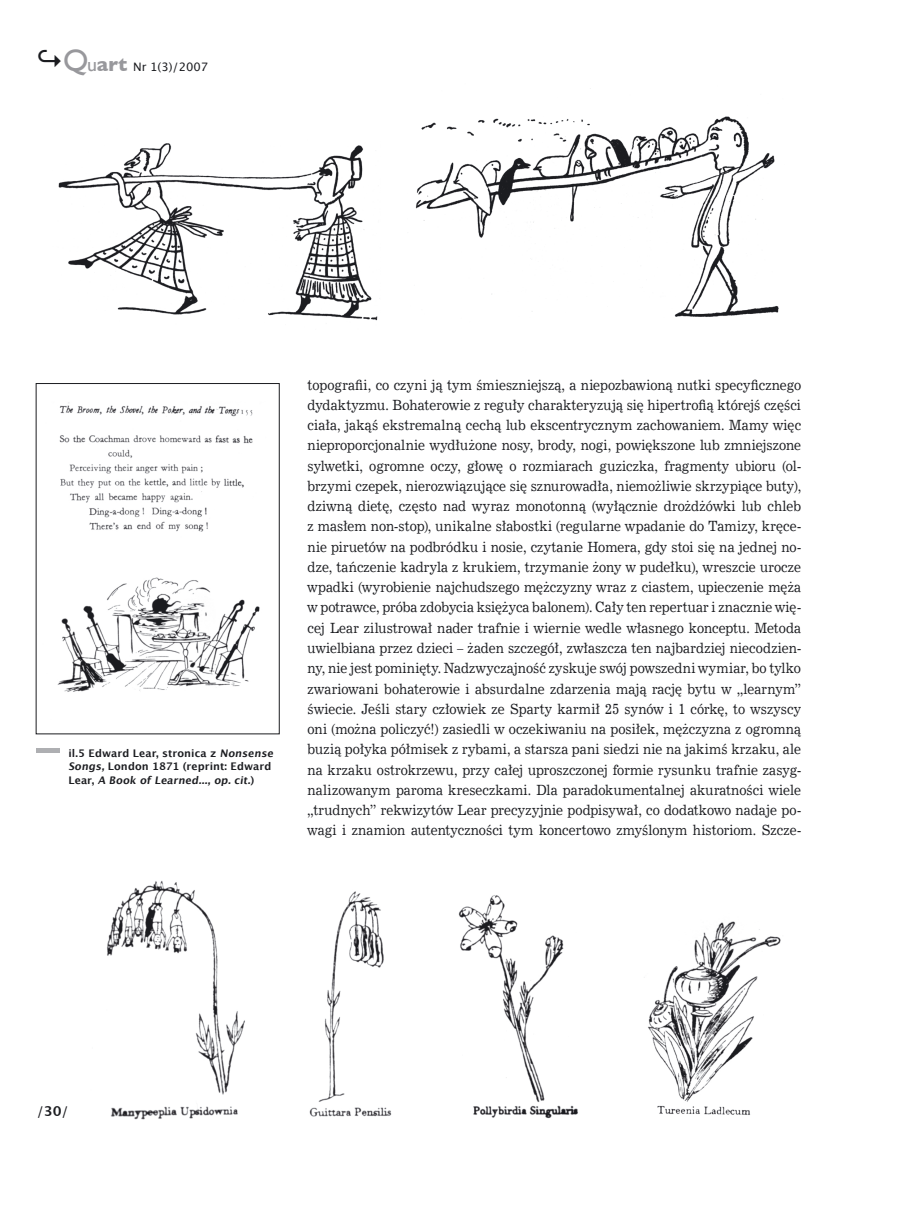
<style>
.page{position:relative;width:913px;height:1211px;background:#fff}
.page>*{position:absolute;margin:0;border:0;box-sizing:border-box;transform-origin:0 0}
.t1{font:14.1px/20.2px "News 702 EU";letter-spacing:.005em;color:#1b1c20;text-align:justify;scale:.89 1}
.t2{font:13.5px "Lucida Grande";color:#1b1c20}
.t3{font:11.7px "Lucida Grande";color:#1b1c20}
.t4{font:700 10.5px/13.5px "Lucida Grande";letter-spacing:.01em;color:#1b1c20}
.s1{font-weight:700;font-size:27px}
.s2{font-family:"Gill Sans";font-size:30.9px;color:#98989c}
.s3{font-family:"Gill Sans";font-size:19.8px;color:#98989c}
.s4{font-family:"Gill Sans";font-weight:700;font-size:19.8px;color:#98989c}
.s5{font-weight:700}
</style>
<div class="page">
<img style="left:58px;top:143px;width:320px;height:178px">
<img style="left:107px;top:880px;width:138px;height:240px">
<img style="left:309px;top:891px;width:83px;height:226px">
<img style="left:458px;top:895px;width:120px;height:224px">
<img style="left:648px;top:921px;width:133px;height:194px">
<img style="left:57px;top:402px;width:203px;height:290px">
<img style="left:415px;top:88px;width:364px;height:229px">
<div style="left:36px;top:747px;width:24px;height:5px;background:#aeafb2"></div>
<p class="t3" style="left:36px;top:61px;width:173px"><span class="s1">↪</span><span class="s2">Q</span><span class="s3">u</span><span class="s4">art</span> Nr 1(3)/2007</p>
<p class="t4" style="left:68px;top:746px;width:209px">il.5 Edward Lear, stronica z Nonsense<br>Songs, London 1871 (reprint: Edward<br>L e a r, A Book of Learned..., op. cit.)</p>
<p class="t1" style="left:307px;top:375px;width:556px">topografii, co czyni ją tym śmieszniejszą, a niepozbawioną nutki specyficznego dydaktyzmu. Bohaterowie z reguły charakteryzują się hipertrofią którejś części ciała, jakąś ekstremalną cechą lub ekscentrycznym zachowaniem. Mamy więc nieproporcjonalnie wydłużone nosy, brody, nogi, powiększone lub zmniejszone sylwetki, ogromne oczy, głowę o rozmiarach guziczka, fragmenty ubioru (ol&shy;brzymi czepek, nierozwiązujące się sznurowadła, niemożliwie skrzypiące buty), dziwną dietę, często nad wyraz monotonną (wyłącznie drożdżówki lub chleb z masłem non-stop), unikalne słabostki (regularne wpadanie do Tamizy, kręce&shy;nie piruetów na podbródku i nosie, czytanie Homera, gdy stoi się na jednej no&shy;dze, tańczenie kadryla z krukiem, trzymanie żony w pudełku), wreszcie urocze wpadki (wyrobienie najchudszego mężczyzny wraz z ciastem, upieczenie męża w potrawce, próba zdobycia księżyca balonem). Cały ten repertuar i znacznie wię&shy;cej Lear zilustrował nader trafnie i wiernie wedle własnego konceptu. Metoda uwielbiana przez dzieci – żaden szczegół, zwłaszcza ten najbardziej niecodzien&shy;ny, nie jest pominięty. Nadzwyczajność zyskuje swój powszedni wymiar, bo tylko zwariowani bohaterowie i absurdalne zdarzenia mają rację bytu w „learnym” świecie. Jeśli stary człowiek ze Sparty karmił 25 synów i 1 córkę, to wszyscy oni (można policzyć!) zasiedli w oczekiwaniu na posiłek, mężczyzna z ogromną buzią połyka półmisek z rybami, a starsza pani siedzi nie na jakimś krzaku, ale na krzaku ostrokrzewu, przy całej uproszczonej formie rysunku trafnie zasyg&shy;nalizowanym paroma kreseczkami. Dla paradokumentalnej akuratności wiele „trudnych” rekwizytów Lear precyzyjnie podpisywał, co dodatkowo nadaje po&shy;wagi i znamion autentyczności tym koncertowo zmyślonym historiom. Szcze-</p>
<p class="t2" style="left:37px;top:1102px;width:33px">/<span class="s5">30</span>/</p>
</div>
